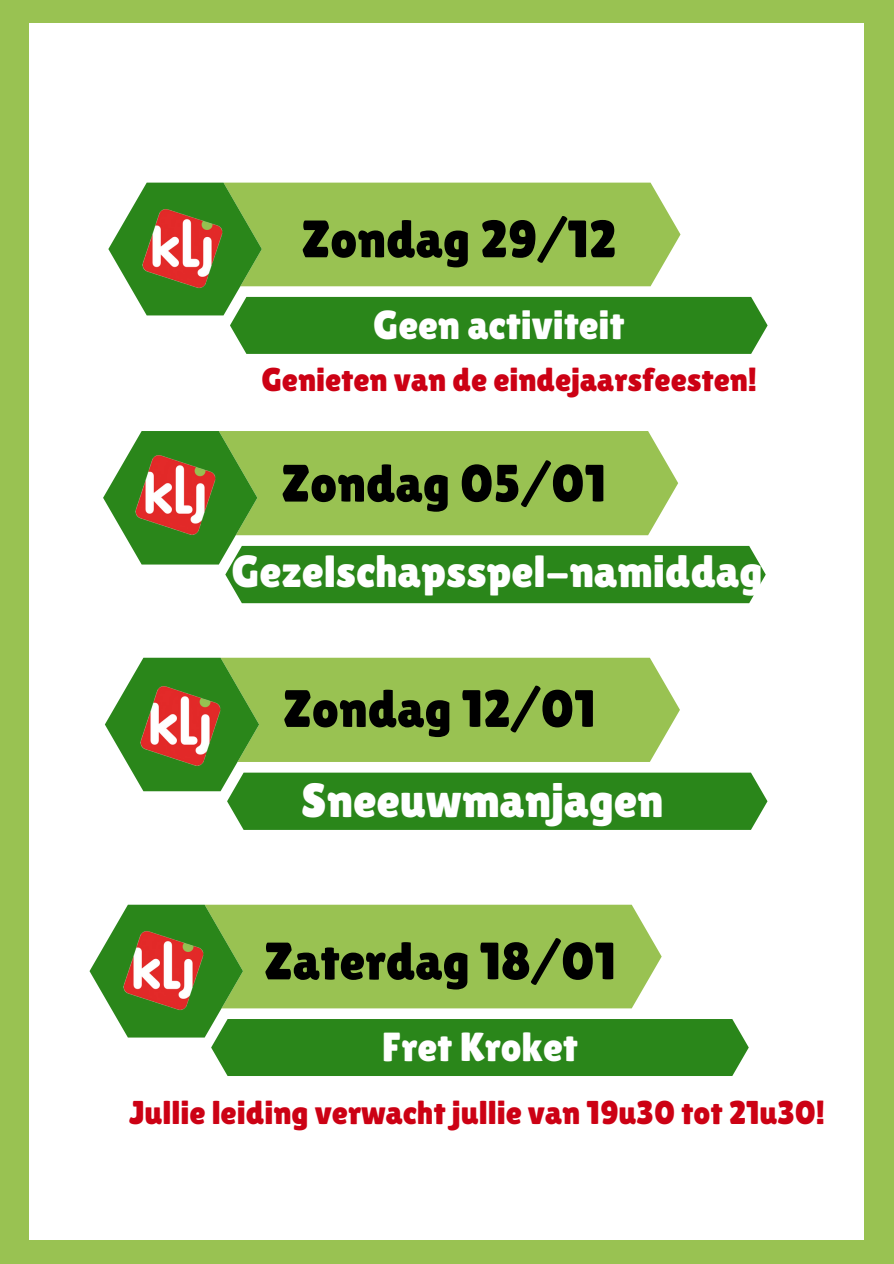
<style>
.page{position:relative;width:894px;height:1264px;background:#fff}
.page>*{position:absolute;margin:0;border:0;box-sizing:border-box;transform-origin:0 0}
.t1{font:52.5px "Lilita One";color:#000}
.t2{font:48px "Lilita One";color:#fff}
.t3{font:45px "Lilita One";color:#fff}
.t4{font:40.5px "Lilita One";color:#fff}
.t5{font:33px "Lilita One";color:#cc0114}
</style>
<div class="page">
<div style="left:0;top:0;width:893px;height:1263px;background:#99c252"></div>
<div style="left:30px;top:23px;width:833px;height:1216px;background:#fff"></div>
<svg style="left:108px;top:183px;width:659px;height:171px"></svg>
<svg style="left:103px;top:431px;width:662px;height:172px"></svg>
<svg style="left:105px;top:657px;width:662px;height:173px"></svg>
<img style="left:136px;top:206px;width:87px;height:92px">
<img style="left:129px;top:453px;width:87px;height:92px">
<img style="left:134px;top:684px;width:87px;height:92px">
<svg style="left:89px;top:904px;width:659px;height:171px"></svg>
<img style="left:117px;top:928px;width:87px;height:92px">
<h2 class="t1" style="left:300px;top:209px;width:317px">Zondag 29/12</h2>
<p class="t4" style="left:373px;top:302px;width:253px">Geen activiteit</p>
<p class="t5" style="left:261px;top:361px;width:497px">Genieten van de eindejaarsfeesten!</p>
<h1 class="t1" style="left:280px;top:453px;width:327px">Zondag 05/01</h1>
<p class="t3" style="left:231px;top:545px;width:532px">Gezelschapsspel-namiddag</p>
<p class="t1" style="left:282px;top:678px;width:314px">Zondag 12/01</p>
<h1 class="t2" style="left:301px;top:772px;width:364px">Sneeuwmanjagen</h1>
<h1 class="t1" style="left:263px;top:930px;width:354px">Zaterdag 18/01</h1>
<p class="t4" style="left:382px;top:1023px;width:197px">Fret Kroket</p>
<p class="t5" style="left:129px;top:1093px;width:697px">Jullie leiding verwacht jullie van 19u30 tot 21u30!</p>
</div>
